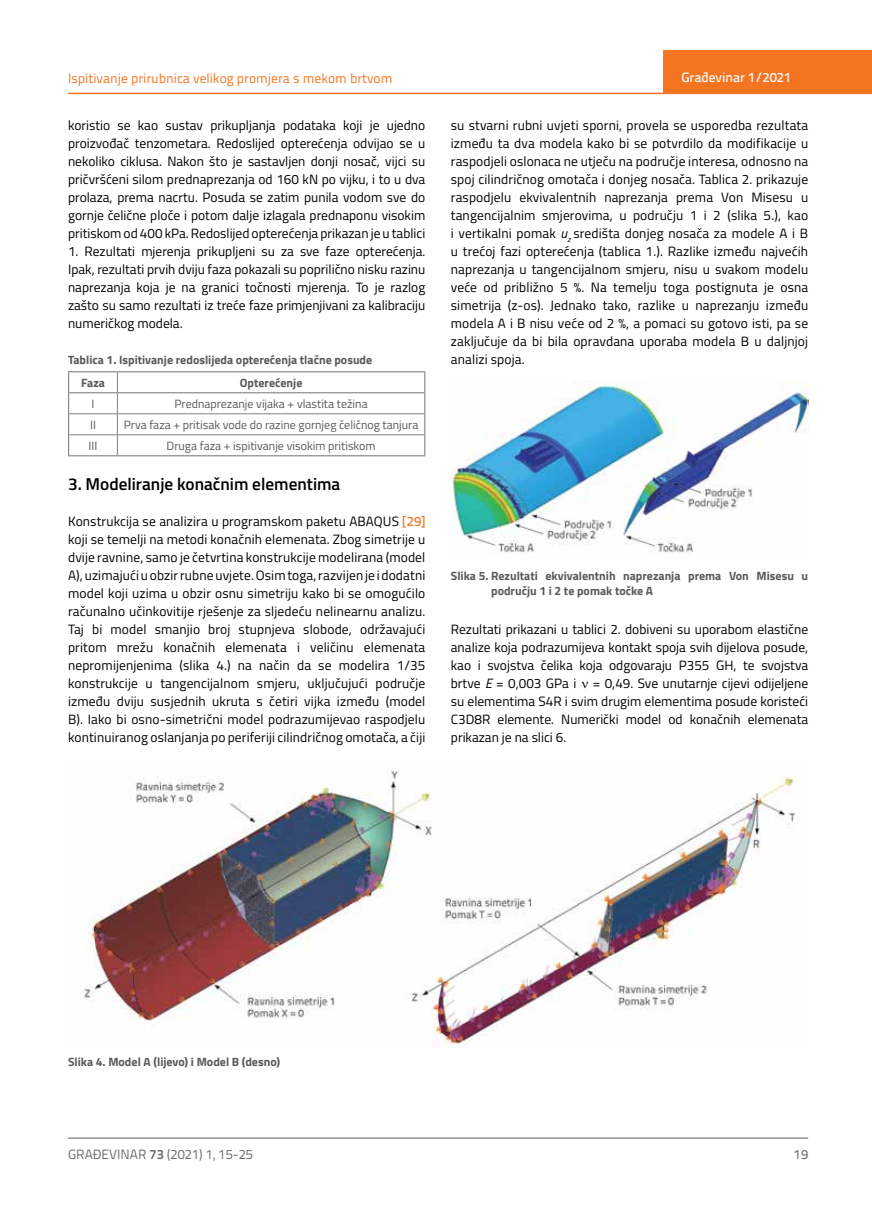
<style>
.page{position:relative;width:872px;height:1212px;background:#fff}
.page>*{position:absolute;margin:0;border:0;box-sizing:border-box;transform-origin:0 0}
.t1{font:600 17.25px "Titillium";color:#000}
.t2{font:13.5px/18px "Titillium";color:#000;text-align:justify}
.t3{font:13.5px "Titillium Text 22 L";color:#f47421}
.t4{font:13.5px "Titillium Text 22 L";color:#6d6e71}
.t5{font:500 13.5px "Titillium Text 22 L";color:#fff}
.t6{font:500 13.5px "Titillium Text 22 L";color:#797a7d}
.t7{font:700 12px/15px "Titillium";color:#58595b}
.t8{font:12px "Titillium";color:#58595b}
.s1{font-family:"Titillium Text 22 L";font-weight:500;color:#f47421}
.s2{font-style:italic}
.s3{font-weight:700}
</style>
<div class="page">
<hr style="left:68px;top:93px;width:804px;height:1px;background:#f47421">
<div style="left:663px;top:50px;width:209px;height:44px;background:#f47421"></div>
<hr style="left:68px;top:1138px;width:740px;height:1px;background:#58595b">
<hr style="left:69px;top:413px;width:48px;height:1px;background:#808285">
<hr style="left:117px;top:413px;width:307px;height:1px;background:#808285">
<hr style="left:69px;top:434px;width:48px;height:1px;background:#808285">
<hr style="left:117px;top:434px;width:307px;height:1px;background:#808285">
<svg style="left:117px;top:372px;width:1px;height:83px"></svg>
<hr style="left:68px;top:455px;width:49px;height:1px;background:#808285">
<hr style="left:117px;top:455px;width:308px;height:1px;background:#808285">
<hr style="left:68px;top:371px;width:49px;height:1px;background:#808285">
<svg style="left:68px;top:372px;width:1px;height:83px"></svg>
<hr style="left:117px;top:371px;width:308px;height:1px;background:#808285">
<svg style="left:424px;top:372px;width:1px;height:83px"></svg>
<hr style="left:68px;top:392px;width:49px;height:1px;background:#808285">
<hr style="left:117px;top:392px;width:308px;height:1px;background:#808285">
<img style="left:84px;top:769px;width:711px;height:278px">
<img style="left:451px;top:382px;width:357px;height:172px">
<p class="t3" style="left:68px;top:68px;width:326px">Ispitivanje prirubnica velikog promjera s mekom brtvom</p>
<p class="t2" style="left:68px;top:115px;width:359px">koristio se kao sustav prikupljanja podataka koji je ujedno proizvođač tenzometara. Redoslijed opterećenja odvijao se u nekoliko ciklusa. Nakon što je sastavljen donji nosač, vijci su pričvršćeni silom prednaprezanja od 160 kN po vijku, i to u dva prolaza, prema nacrtu. Posuda se zatim punila vodom sve do gornje čelične ploče i potom dalje izlagala prednaponu visokim pritiskom od 400 kPa. Redoslijed opterećenja prikazan je u tablici</p>
<p class="t2" style="left:68px;top:241px;width:359px">1. Rezultati mjerenja prikupljeni su za sve faze opterećenja.<br>Ipak, rezultati prvih dviju faza pokazali su poprilično nisku razinu naprezanja koja je na granici točnosti mjerenja. To je razlog zašto su samo rezultati iz treće faze primjenjivani za kalibraciju numeričkog modela.</p>
<p class="t7" style="left:68px;top:351px;width:306px">Tablica 1. Ispitivanje redoslijeda opterećenja tlačne posude</p>
<p class="t7" style="left:81px;top:374px;width:25px">Faza</p>
<p class="t7" style="left:240px;top:374px;width:64px">Opterećenje</p>
<p class="t8" style="left:91px;top:395px;width:4px">I</p>
<p class="t8" style="left:174px;top:395px;width:195px">Prednaprezanje vijaka + vlastita težina</p>
<p class="t8" style="left:90px;top:416px;width:7px">II</p>
<p class="t8" style="left:124px;top:416px;width:296px">Prva faza + pritisak vode do razine gornjeg čeličnog tanjura</p>
<p class="t8" style="left:89px;top:437px;width:10px">III</p>
<p class="t8" style="left:167px;top:437px;width:210px">Druga faza + ispitivanje visokim pritiskom</p>
<p class="t1" style="left:68px;top:471px;width:274px">3. Modeliranje konačnim elementima</p>
<p class="t2" style="left:68px;top:511px;width:359px">Konstrukcija se analizira u programskom paketu ABAQUS <span class="s1">[29] </span>koji se temelji na metodi konačnih elemenata. Zbog simetrije u dvije ravnine, samo je četvrtina konstrukcije modelirana (model A), uzimajući u obzir rubne uvjete. Osim toga, razvijen je i dodatni model koji uzima u obzir osnu simetriju kako bi se omogućilo računalno učinkovitije rješenje za sljedeću nelinearnu analizu.<br>Taj bi model smanjio broj stupnjeva slobode, održavajući pritom mrežu konačnih elemenata i veličinu elemenata nepromijenjenima (slika 4.) na način da se modelira 1/35 konstrukcije u tangencijalnom smjeru, uključujući područje između dviju susjednih ukruta s četiri vijka između (model B). Iako bi osno-simetrični model podrazumijevao raspodjelu kontinuiranog oslanjanja po periferiji cilindričnog omotača, a čiji</p>
<p class="t5" style="left:681px;top:67px;width:111px">Građevinar 1/2021</p>
<p class="t2" style="left:451px;top:115px;width:359px">su stvarni rubni uvjeti sporni, provela se usporedba rezultata između ta dva modela kako bi se potvrdilo da modifikacije u raspodjeli oslonaca ne utječu na područje interesa, odnosno na spoj cilindričnog omotača i donjeg nosača. Tablica 2. prikazuje raspodjelu ekvivalentnih naprezanja prema Von Misesu u tangencijalnim smjerovima, u području 1 i 2 (slika 5.), kao i vertikalni pomak <span class="s2">u</span><sub>z</sub> središta donjeg nosača za modele A i B u trećoj fazi opterećenja (tablica 1.). Razlike između najvećih naprezanja u tangencijalnom smjeru, nisu u svakom modelu veće od približno 5 %. Na temelju toga postignuta je osna simetrija (z-os). Jednako tako, razlike u naprezanju između modela A i B nisu veće od 2 %, a pomaci su gotovo isti, pa se zaključuje da bi bila opravdana uporaba modela B u daljnjoj analizi spoja.</p>
<p class="t7" style="left:491px;top:568px;width:318px;text-indent:-40px">Slika 5. Rezultati ekvivalentnih naprezanja prema Von Misesu u području 1 i 2 te pomak točke A</p>
<p class="t2" style="left:451px;top:620px;width:359px">Rezultati prikazani u tablici 2. dobiveni su uporabom elastične analize koja podrazumijeva kontakt spoja svih dijelova posude, kao i svojstva čelika koja odgovaraju P355 GH, te svojstva brtve <span class="s2">E</span> = 0,003 GPa i = 0,49. Sve unutarnje cijevi odijeljene su elementima S4R i svim drugim elementima posude koristeći C3D8R elemente. Numerički model od konačnih elemenata prikazan je na slici 6.</p>
<p class="t7" style="left:68px;top:1054px;width:214px">Slika 4. Model A (lijevo) i Model B (desno)</p>
<p class="t4" style="left:68px;top:1144px;width:186px">GRAĐEVINAR <span class="s3">73</span> (2021) 1, 15-25</p>
<p class="t6" style="left:794px;top:1144px;width:16px">19</p>
</div>
